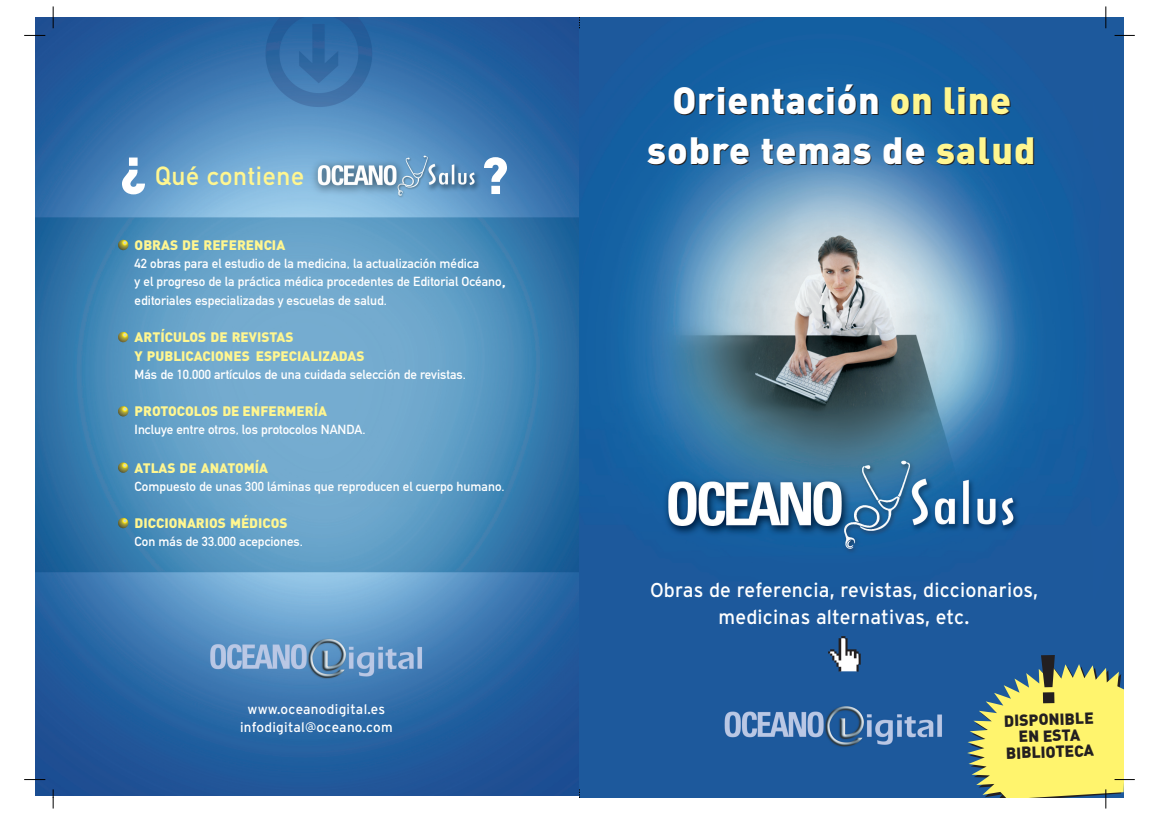
<style>
.page{position:relative;width:1159px;height:815px;background:#fff}
.page>*{position:absolute;margin:0;border:0;box-sizing:border-box;transform-origin:0 0}
.t1{font:900 51.38px "DIN";color:#fff}
.t2{font:900 37.5px "DIN";letter-spacing:.02em;color:#fff}
.t3{font:25.88px "DIN Mittelschrift Alternate";letter-spacing:.03em;color:#fff690}
.t4{font:20px/27px "Interstate";letter-spacing:.01em;color:#fff;text-align:center}
.t5{font:900 15.88px/16.1px "DIN";color:#231f20;text-align:center}
.t6{font:13.75px/17.9px "Interstate";letter-spacing:.02em;color:#fff;text-align:center}
.t7{font:900 13.62px/19px "DIN";color:#fff690}
.t8{font:13px/18.2px "DIN Mittelschrift Alternate";color:#fff}
.s1{font-size:20px}
.s2{color:#fff690}
</style>
<div class="page">
<img style="left:35px;top:18px;width:544px;height:777px">
<img style="left:579px;top:18px;width:544px;height:779px">
<img style="left:817px;top:626px;width:58px;height:63px">
<svg style="left:118px;top:240px;width:10px;height:10px"></svg>
<svg style="left:118px;top:332px;width:10px;height:10px"></svg>
<svg style="left:118px;top:406px;width:10px;height:10px"></svg>
<svg style="left:118px;top:462px;width:10px;height:11px"></svg>
<svg style="left:118px;top:518px;width:10px;height:10px"></svg>
<svg style="left:53px;top:6px;width:1px;height:22px"></svg>
<svg style="left:53px;top:789px;width:1px;height:19px"></svg>
<svg style="left:1105px;top:6px;width:1px;height:22px"></svg>
<svg style="left:24px;top:35px;width:21px;height:1px"></svg>
<svg style="left:24px;top:779px;width:21px;height:1px"></svg>
<svg style="left:1114px;top:35px;width:20px;height:1px"></svg>
<svg style="left:967px;top:655px;width:167px;height:153px;background:#c8ce87"></svg>
<h1 class="t1" style="left:120px;top:148px;width:29px">¿</h1>
<h1 class="t1" style="left:481px;top:157px;width:29px">?</h1>
<h3 class="t3" style="left:155px;top:167px;width:151px">Qué contiene</h3>
<p class="t7" style="left:135px;top:237px;width:152px">OBRAS DE REFERENCIA</p>
<p class="t8" style="left:135px;top:256px;width:373px">42 obras para el estudio de la medicina, la actualización médica<br>y el progreso de la práctica médica procedentes de Editorial Océano<span class="s1">, </span>editoriales especializadas y escuelas de salud.</p>
<p class="t7" style="left:135px;top:329px;width:231px">ARTÍCULOS DE REVISTAS<br>Y PUBLICACIONES ESPECIALIZADAS</p>
<p class="t8" style="left:135px;top:367px;width:333px">Más de 10.000 artículos de una cuidada selección de revistas.</p>
<p class="t7" style="left:135px;top:403px;width:194px">PROTOCOLOS DE ENFERMERÍA</p>
<p class="t8" style="left:135px;top:422px;width:232px">Incluye entre otros, los protocolos NANDA.</p>
<p class="t7" style="left:135px;top:459px;width:135px">ATLAS DE ANATOMÍA</p>
<p class="t8" style="left:135px;top:478px;width:371px">Compuesto de unas 300 láminas que reproducen el cuerpo humano.</p>
<p class="t7" style="left:135px;top:515px;width:154px">DICCIONARIOS MÉDICOS</p>
<p class="t8" style="left:135px;top:534px;width:170px">Con más de 33.000 acepciones.</p>
<p class="t6" style="left:240px;top:701px;width:154px">www.oceanodigital.es infodigital@oceano.com</p>
<h2 class="t2" style="left:672px;top:87px;width:340px">Orientación <span class="s2">on line</span></h2>
<h2 class="t2" style="left:647px;top:137px;width:390px">sobre temas de <span class="s2">salud</span></h2>
<h3 class="t4" style="left:650px;top:578px;width:389px">Obras de referencia, revistas, diccionarios, medicinas alternativas, etc.</h3>
<p class="t5" style="left:1004px;top:714px;width:91px;rotate:-2deg">DISPONIBLE<br>EN ESTA<br>BIBLIOTECA</p>
</div>
